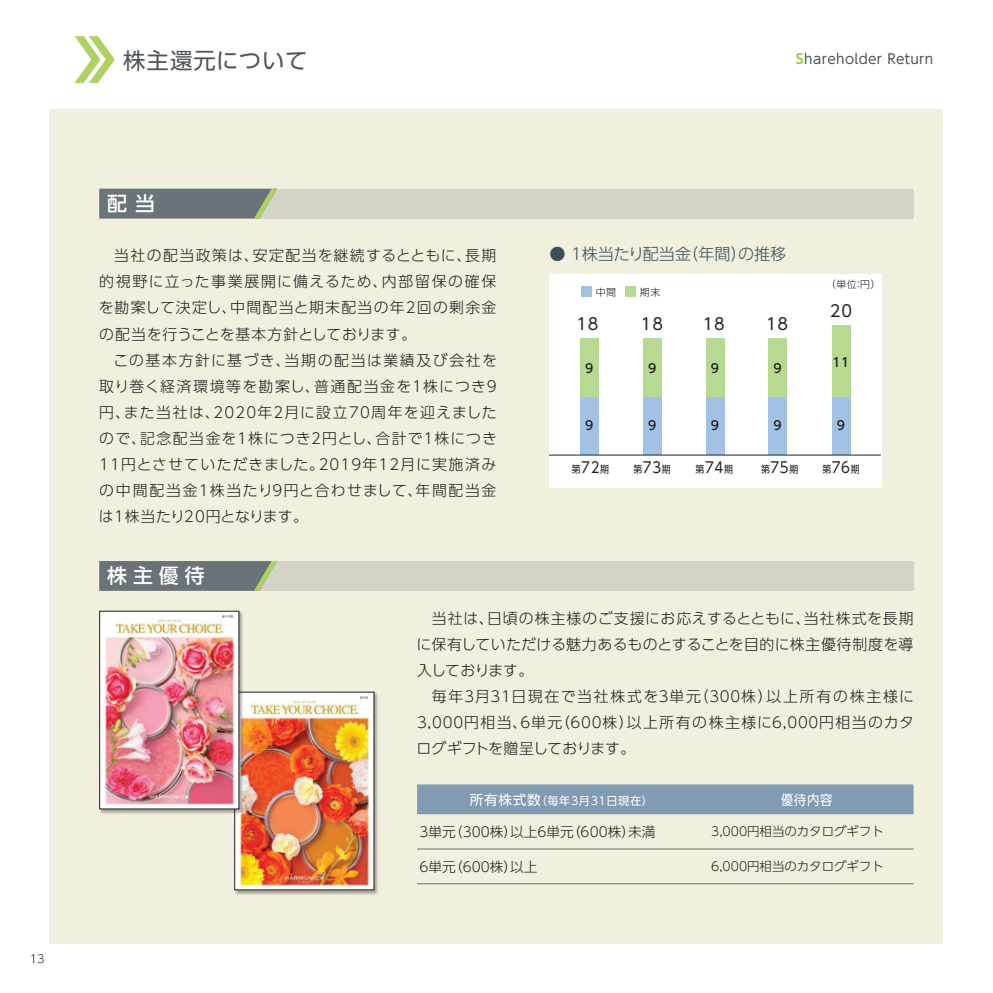
<style>
.page{position:relative;width:993px;height:993px;background:#fff}
.page>*{position:absolute;margin:0;border:0;box-sizing:border-box;transform-origin:0 0}
.t1{font:22.4px "UD Shin Go Pro";letter-spacing:.045em;color:#4d545a}
.t2{font:500 19.78px "UD Shin Go Pro";letter-spacing:.3em;color:#fff}
.t3{font:300 16.1px "UD Shin Go Pro";color:#3d4f59}
.t4{font:16.1px "UD Shin Go Pro";letter-spacing:.05em;color:#231f20}
.t5{font:300 14.88px/26.1px "UD Shin Go Pro";letter-spacing:.05em;color:#231f20;text-align:justify}
.t6{font:300 13.65px "UD Shin Go Pro";color:#231f20}
.t7{font:13.65px "UD Shin Go Pro";letter-spacing:.025em;color:#4d545a}
.t8{font:13.65px "UD Shin Go Pro";color:#fff;scale:.9 1}
.t9{font:300 12.42px "UD Shin Go Pro";color:#231f20}
.t10{font:500 12.42px "UD Shin Go Pro";color:#231f20}
.t11{font:11.2px "UD Shin Go Pro";letter-spacing:.05em;color:#fff}
.t12{font:300 11.2px "UD Shin Go Pro";color:#231f20}
.t13{font:9.97px "UD Shin Go Pro";color:#231f20;scale:.9 1}
.t14{font:300 9.97px "UD Shin Go Pro";color:#231f20}
.s1{font-family:"UD Shin Go Pro De";font-weight:700;color:#99ca3b}
.s2{font-size:14.88px}
.s3{font-size:13.65px}
</style>
<div class="page">
<div style="left:50px;top:109px;width:893px;height:834px;background:#f1efdd"></div>
<div style="left:99px;top:561px;width:814px;height:29px;background:#d4d3c5"></div>
<div style="left:99px;top:189px;width:814px;height:29px;background:#d4d3c5"></div>
<svg style="left:99px;top:189px;width:178px;height:29px;background:#707a7c"></svg>
<svg style="left:99px;top:561px;width:178px;height:29px;background:#707a7b"></svg>
<div style="left:417px;top:784px;width:496px;height:30px;background:#809bb2"></div>
<hr style="left:417px;top:848px;width:282px;height:1px;background:#6c6d70">
<hr style="left:699px;top:848px;width:214px;height:1px;background:#6c6d70">
<hr style="left:417px;top:883px;width:282px;height:1px;background:#6c6d70">
<hr style="left:699px;top:883px;width:214px;height:1px;background:#6c6d70">
<div style="left:233px;top:690px;width:146px;height:204px;background:#231f20;opacity:.4"></div>
<img style="left:236px;top:693px;width:136px;height:194px">
<div style="left:98px;top:609px;width:146px;height:205px;background:#231f20;opacity:.4"></div>
<img style="left:101px;top:612px;width:136px;height:195px">
<div style="left:99px;top:610px;width:140px;height:199px;border:1px solid #231f20"></div>
<div style="left:549px;top:274px;width:332px;height:213px;background:#fff"></div>
<div style="left:643px;top:396px;width:18px;height:59px;background:#a1c1e5"></div>
<div style="left:580px;top:396px;width:18px;height:59px;background:#a1c1e5"></div>
<div style="left:705px;top:396px;width:19px;height:59px;background:#a1c1e5"></div>
<div style="left:768px;top:396px;width:18px;height:59px;background:#a1c1e5"></div>
<div style="left:832px;top:396px;width:18px;height:59px;background:#a1c1e5"></div>
<div style="left:643px;top:337px;width:18px;height:59px;background:#b7d992"></div>
<div style="left:580px;top:337px;width:18px;height:59px;background:#b7d992"></div>
<div style="left:705px;top:337px;width:19px;height:59px;background:#b7d992"></div>
<div style="left:768px;top:337px;width:18px;height:59px;background:#b7d992"></div>
<div style="left:832px;top:324px;width:18px;height:72px;background:#b7d992"></div>
<hr style="left:549px;top:454px;width:331px;height:1px;background:#231f20">
<div style="left:580px;top:286px;width:11px;height:11px;background:#a1c1e5"></div>
<div style="left:624px;top:286px;width:11px;height:11px;background:#b7d992"></div>
<svg style="left:74px;top:36px;width:41px;height:47px"></svg>
<p class="t12" style="left:30px;top:949px;width:16px">13</p>
<h1 class="t1" style="left:123px;top:43px;width:186px">株主還元について</h1>
<p class="t7" style="left:795px;top:48px;width:139px"><span class="s1">S</span>hareholder Return</p>
<h2 class="t2" style="left:107px;top:187px;width:49px">配当</h2>
<p class="t5" style="left:99px;top:242px;width:399px;text-indent:15px">当社の配当政策は、安定配当を継続するとともに、長期的視野に立った事業展開に備えるため、内部留保の確保を勘案して決定し、中間配当と期末配当の年2回の剰余金の配当を行うことを基本方針としております。</p>
<p class="t5" style="left:99px;top:346px;width:399px;text-indent:14px">この基本方針に基づき、当期の配当は業績及び会社を取り巻く経済環境等を勘案し、普通配当金を1株につき9円、また当社は、2020年2月に設立70周年を迎えましたので、記念配当金を1株につき2円とし、合計で1株につき11円とさせていただきました。2019年12月に実施済みの中間配当金1株当たり9円と合わせまして、年間配当金は1株当たり20円となります。</p>
<h2 class="t2" style="left:107px;top:559px;width:99px">株主優待</h2>
<p class="t3" style="left:549px;top:241px;width:238px">● 1株当たり配当金（年間）の推移</p>
<p class="t14" style="left:595px;top:283px;width:22px">中間</p>
<p class="t14" style="left:639px;top:283px;width:22px">期末</p>
<p class="t4" style="left:576px;top:310px;width:24px">18</p>
<p class="t4" style="left:640px;top:310px;width:24px">18</p>
<p class="t4" style="left:702px;top:310px;width:24px">18</p>
<p class="t4" style="left:765px;top:310px;width:24px">18</p>
<p class="t10" style="left:585px;top:358px;width:10px">9</p>
<p class="t10" style="left:648px;top:358px;width:10px">9</p>
<p class="t10" style="left:710px;top:358px;width:10px">9</p>
<p class="t10" style="left:773px;top:358px;width:10px">9</p>
<p class="t10" style="left:585px;top:415px;width:10px">9</p>
<p class="t10" style="left:648px;top:415px;width:10px">9</p>
<p class="t10" style="left:710px;top:415px;width:10px">9</p>
<p class="t10" style="left:773px;top:415px;width:10px">9</p>
<p class="t13" style="left:571px;top:461px;width:43px">第<span class="s2">72</span>期</p>
<p class="t13" style="left:633px;top:461px;width:43px">第<span class="s2">73</span>期</p>
<p class="t13" style="left:695px;top:461px;width:43px">第<span class="s2">74</span>期</p>
<p class="t13" style="left:760px;top:461px;width:43px">第<span class="s2">75</span>期</p>
<p class="t14" style="left:825px;top:276px;width:56px">（単位：円）</p>
<p class="t4" style="left:829px;top:297px;width:24px">20</p>
<p class="t10" style="left:832px;top:351px;width:18px">11</p>
<p class="t10" style="left:836px;top:415px;width:10px">9</p>
<p class="t13" style="left:822px;top:461px;width:43px">第<span class="s2">76</span>期</p>
<p class="t5" style="left:416px;top:604px;width:498px;text-indent:15px">当社は、日頃の株主様のご支援にお応えするとともに、当社株式を長期に保有していただける魅力あるものとすることを目的に株主優待制度を導入しております。</p>
<p class="t5" style="left:416px;top:682px;width:499px;text-indent:15px">毎年3月31日現在で当社株式を3単元（300株）以上所有の株主様に3,000円相当、6単元（600株）以上所有の株主様に6,000円相当のカタログギフトを贈呈しております。</p>
<p class="t11" style="left:469px;top:791px;width:185px"><span class="s3">所有株式数</span>（毎年3月31日現在）</p>
<p class="t8" style="left:781px;top:788px;width:58px">優待内容</p>
<p class="t6" style="left:419px;top:820px;width:237px">3単元（300株）以上6単元（600株）未満</p>
<p class="t9" style="left:711px;top:821px;width:174px">3,000円相当のカタログギフト</p>
<p class="t6" style="left:419px;top:855px;width:119px">6単元（600株）以上</p>
<p class="t9" style="left:711px;top:856px;width:174px">6,000円相当のカタログギフト</p>
</div>
